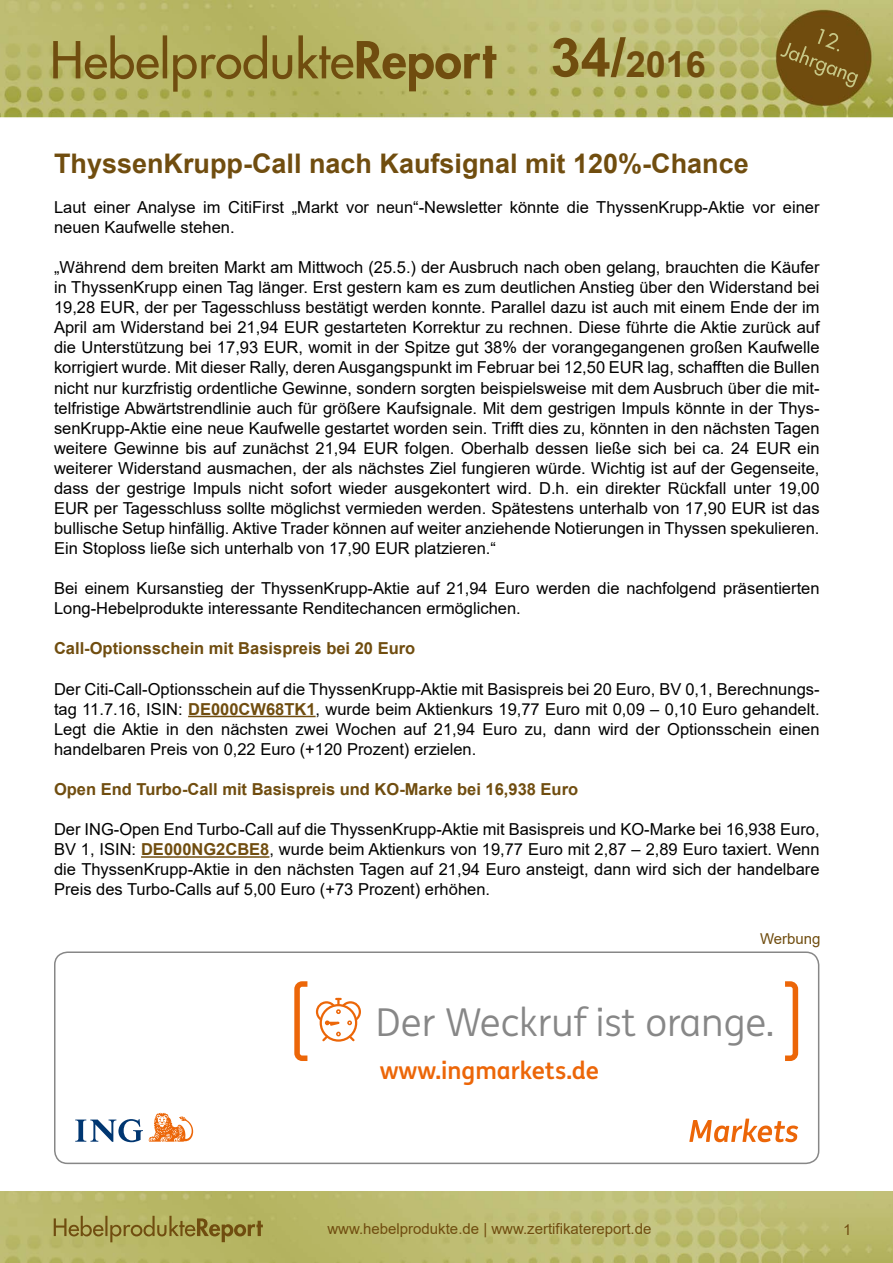
<style>
.page{position:relative;width:893px;height:1263px;background:#fff}
.page>*{position:absolute;margin:0;border:0;box-sizing:border-box;transform-origin:0 0}
.t1{font:38.4px "ING Me";color:#878787}
.t2{font:700 36px "Arial";color:#704d0f}
.t3{font:700 27px "Arial";color:#704d0f}
.t4{font:700 24px "ING Me";color:#ec6608}
.t5{font:16.5px/20.1px "Arial";color:#000;text-align:justify}
.t6{font:700 16.5px "Arial";color:#704d0f}
.t7{font:15px "Arial";color:#704d0f}
.s1{font-size:54px}
.s2{font-weight:700;color:#704d0f}
</style>
<div class="page">
<img style="left:0;top:1192px;width:893px;height:71px">
<img style="left:0;top:0;width:893px;height:118px">
<hr style="left:188px;top:716px;width:128px;height:1px;background:#704d0f">
<hr style="left:141px;top:856px;width:128px;height:2px;background:#704d0f">
<div style="left:54px;top:951px;width:765px;height:213px;border:2px solid #878787;border-radius:13px"></div>
<svg style="left:689px;top:1118px;width:109px;height:24px"></svg>
<svg style="left:75px;top:1119px;width:68px;height:23px"></svg>
<svg style="left:149px;top:1113px;width:44px;height:29px"></svg>
<svg style="left:294px;top:981px;width:13px;height:80px"></svg>
<svg style="left:785px;top:981px;width:13px;height:80px"></svg>
<svg style="left:315px;top:998px;width:46px;height:44px"></svg>
<h2 class="t2" style="left:551px;top:39px;width:157px"><span class="s1">34/</span>2016</h2>
<h3 class="t3" style="left:54px;top:144px;width:696px">ThyssenKrupp-Call nach Kaufsignal mit 120%-Chance</h3>
<p class="t5" style="left:54px;top:197px;width:767px">Laut einer Analyse im CitiFirst „Markt vor neun“-Newsletter könnte die ThyssenKrupp-Aktie vor einer neuen Kaufwelle stehen.</p>
<p class="t5" style="left:54px;top:257px;width:767px">„Während dem breiten Markt am Mittwoch (25.5.) der Ausbruch nach oben gelang, brauchten die Käufer in ThyssenKrupp einen Tag länger. Erst gestern kam es zum deutlichen Anstieg über den Widerstand bei 19,28 EUR, der per Tagesschluss bestätigt werden konnte. Parallel dazu ist auch mit einem Ende der im April am Widerstand bei 21,94 EUR gestarteten Korrektur zu rechnen. Diese führte die Aktie zurück auf die Unterstützung bei 17,93 EUR, womit in der Spitze gut 38% der vorangegangenen großen Kaufwelle korrigiert wurde. Mit dieser Rally, deren Ausgangspunkt im Februar bei 12,50 EUR lag, schafften die Bullen nicht nur kurzfristig ordentliche Gewinne, sondern sorgten beispielsweise mit dem Ausbruch über die mit&shy;telfristige Abwärtstrendlinie auch für größere Kaufsignale. Mit dem gestrigen Impuls könnte in der Thys&shy;senKrupp-Aktie eine neue Kaufwelle gestartet worden sein. Trifft dies zu, könnten in den nächsten Tagen weitere Gewinne bis auf zunächst 21,94 EUR folgen. Oberhalb dessen ließe sich bei ca. 24 EUR ein weiterer Widerstand ausmachen, der als nächstes Ziel fungieren würde. Wichtig ist auf der Gegenseite, dass der gestrige Impuls nicht sofort wieder ausgekontert wird. D.h. ein direkter Rückfall unter 19,00<br>EUR per Tagesschluss sollte möglichst vermieden werden. Spätestens unterhalb von 17,90 EUR ist das bullische Setup hinfällig. Aktive Trader können auf weiter anziehende Notierungen in Thyssen spekulieren.<br>Ein Stoploss ließe sich unterhalb von 17,90 EUR platzieren.“</p>
<p class="t5" style="left:54px;top:578px;width:767px">Bei einem Kursanstieg der ThyssenKrupp-Aktie auf 21,94 Euro werden die nachfolgend präsentierten<br>Long-Hebelprodukte interessante Renditechancen ermöglichen.</p>
<p class="t6" style="left:54px;top:637px;width:363px">Call-Optionsschein mit Basispreis bei 20 Euro</p>
<p class="t5" style="left:54px;top:679px;width:767px">Der Citi-Call-Optionsschein auf die ThyssenKrupp-Aktie mit Basispreis bei 20 Euro, BV 0,1, Berechnungs&shy;tag 11.7.16, ISIN: <span class="s2">DE000CW68TK1</span>, wurde beim Aktienkurs 19,77 Euro mit 0,09 – 0,10 Euro gehandelt.<br>Legt die Aktie in den nächsten zwei Wochen auf 21,94 Euro zu, dann wird der Optionsschein einen handelbaren Preis von 0,22 Euro (+120 Prozent) erzielen.</p>
<p class="t6" style="left:54px;top:777px;width:526px">Open End Turbo-Call mit Basispreis und KO-Marke bei 16,938 Euro</p>
<p class="t5" style="left:54px;top:819px;width:767px">Der ING-Open End Turbo-Call auf die ThyssenKrupp-Aktie mit Basispreis und KO-Marke bei 16,938 Euro, BV 1, ISIN: <span class="s2">DE000NG2CBE8</span>, wurde beim Aktienkurs von 19,77 Euro mit 2,87 – 2,89 Euro taxiert. Wenn die ThyssenKrupp-Aktie in den nächsten Tagen auf 21,94 Euro ansteigt, dann wird sich der handelbare Preis des Turbo-Calls auf 5,00 Euro (+73 Prozent) erhöhen.</p>
<p class="t7" style="left:760px;top:929px;width:62px">Werbung</p>
<h1 class="t1" style="left:376px;top:994px;width:400px">Der Weckruf ist orange.</h1>
<h3 class="t4" style="left:380px;top:1051px;width:221px">www.ingmarkets.de</h3>
<p class="t7" style="left:327px;top:1218px;width:326px">www.hebelprodukte.de | www.zertifikatereport.de</p>
<p class="t7" style="left:843px;top:1219px;width:10px">1</p>
</div>
